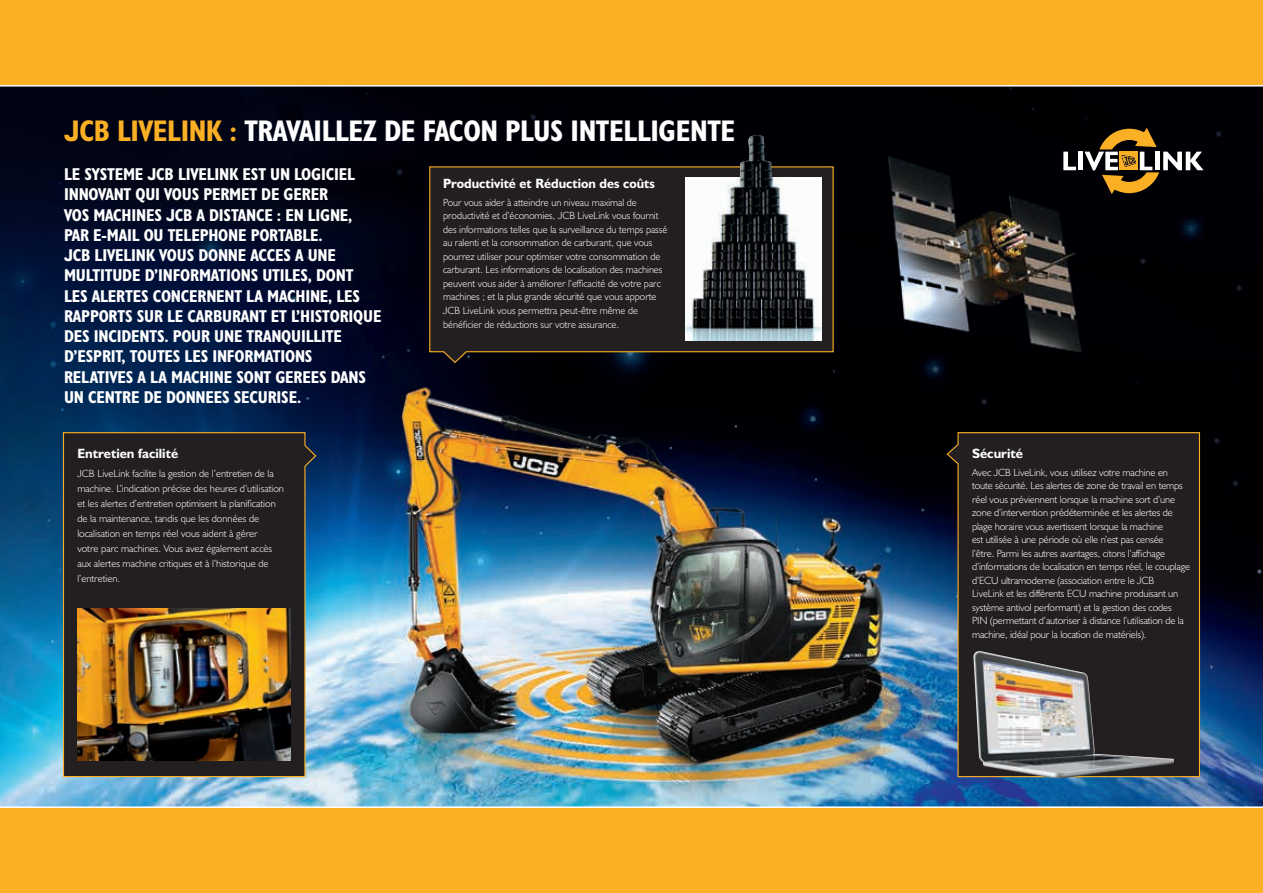
<style>
.page{position:relative;width:1263px;height:893px;background:#fff}
.page>*{position:absolute;margin:0;border:0;box-sizing:border-box;transform-origin:0 0}
.t1{font:700 condensed 30px "JCB Euro";letter-spacing:-.01em;color:#fff}
.t2{font:700 condensed 30px "JCB Euro";letter-spacing:-.01em;color:#fbaf25}
.t3{font:700 condensed 17.25px/20.2px "JCB Euro";letter-spacing:-.01em;color:#fff}
.t4{font:700 13.5px "JCB Euro";color:#fff}
.t5{font:300 10.5px/13.5px "JCB Euro";color:#fff}
.s1{color:#fff}
</style>
<div class="page">
<img style="left:0;top:87px;width:1263px;height:719px">
<svg style="left:62px;top:432px;width:255px;height:346px;background:#2c2c2c"></svg>
<svg style="left:946px;top:432px;width:254px;height:346px;background:#262425"></svg>
<img style="left:77px;top:609px;width:213px;height:152px">
<svg style="left:1063px;top:152px;width:13px;height:18px"></svg>
<div style="left:1078px;top:152px;width:5px;height:18px;background:#fff"></div>
<svg style="left:1084px;top:128px;width:119px;height:66px;background:#534329"></svg>
<img style="left:973px;top:651px;width:201px;height:127px">
<svg style="left:429px;top:166px;width:405px;height:198px;background:#25201e"></svg>
<img style="left:685px;top:178px;width:137px;height:162px">
<img style="left:693px;top:135px;width:119px;height:192px">
<div style="left:0;top:0;width:1263px;height:85px;background:#fbaf25"></div>
<div style="left:0;top:808px;width:1263px;height:85px;background:#fbaf25"></div>
<h1 class="t2" style="left:64px;top:113px;width:263px">JCB LIVELINK : <span class="s1">TRAVAILLE</span></h1>
<h1 class="t1" style="left:363px;top:113px;width:221px">Z DE FACON PLUS INTELLI</h1>
<h1 class="t1" style="left:659px;top:113px;width:33px">GENTE</h1>
<h2 class="t3" style="left:64px;top:164px;width:265px;text-align:justify">LE SYSTEME JCB LIVELINK EST UN LOGICIEL INNOVANT QUI VOUS PERMET DE GERER VOS MACHINES JCB A DISTANCE</h2>
<p class="t4" style="left:443px;top:175px;width:213px">Productivité et Réduction des coûts</p>
<p class="t5" style="left:443px;top:195px;width:226px">Pour vous aider à atteindre un niveau maximal de productivité et d’économies, JCB LiveLink vous fournit des informations telles que la surveillance du temps passé au ralenti et la consommation de carburant, que vous pourrez utiliser pour optimiser votre consommation de carburant. Les informations de localisation des machines peuvent vous aider à améliorer l’efficacité de votre parc machines ; et la plus grande sécurité que vous apporte JCB LiveLink vous permettra peut-être même de bénéficier de réductions sur votre assurance.</p>
<h2 class="t3" style="left:64px;top:204px;width:290px;text-indent:213px">: EN LIGNE,<br>PAR E-MAIL OU TELEPHONE PORTABLE.<br>JCB LIVELINK VOUS DONNE</h2>
<h2 class="t3" style="left:64px;top:245px;width:281px;text-indent:186px">ACCES A UNE<br>MULTITUDE D’INFORMATIONS UTILES, DONT<br>LES ALERTES CONCERNENT</h2>
<h2 class="t3" style="left:64px;top:285px;width:317px;text-indent:182px">LA MACHINE, LES<br>RAPPORTS SUR LE CARBURANT ET L’HISTORIQUE<br>DES INCI DENTS. POUR UNE TRANQUILLIT</h2>
<h2 class="t3" style="left:333px;top:326px;width:10px">E</h2>
<h2 class="t3" style="left:64px;top:346px;width:250px">D’ESPRIT, TOUTES LES INFORMATIONS<br>RELATIVE</h2>
<h2 class="t3" style="left:126px;top:366px;width:242px">S A LA MACHINE SONT GEREES DANS</h2>
<h2 class="t3" style="left:64px;top:387px;width:34px">UN CENT</h2>
<h2 class="t3" style="left:122px;top:387px;width:181px">RE DE DONNEES SECURISE.</h2>
<p class="t4" style="left:77px;top:445px;width:102px">Entretien facilité</p>
<p class="t5" style="left:77px;top:466px;width:208px;line-height:15px">JCB LiveLink facilite la gestion de l’entretien de la machine. L’indication précise des heures d’utilisation et les alertes d’entretien optimisent la planification de la maintenance, tandis que les données de localisation en temps réel vous aident à gérer<br>votre parc machines. Vous avez également accès aux alertes machine critiques et à l’historique de l’entretien.</p>
<p class="t4" style="left:972px;top:445px;width:52px">Sécurité</p>
<p class="t5" style="left:972px;top:465px;width:219px">Avec JCB LiveLink, vous utilisez votre machine en toute sécurité. Les alertes de zone de travail en temps réel vous préviennent lorsque la machine sort d’une zone d’intervention prédéterminée et les alertes de plage horaire vous avertissent lorsque la machine<br>est utilisée à une période où elle n’est pas censée<br>l’être. Parmi les autres avantages, citons l’affichage d’informations de localisation en temps réel, le couplage d’ECU ultramoderne (association entre le JCB<br>LiveLink et les différents ECU machine produisant un système antivol performant) et la gestion des codes<br>PIN (permettant d’autoriser à distance l’utilisation de la machine, idéal pour la location de matériels).</p>
</div>
